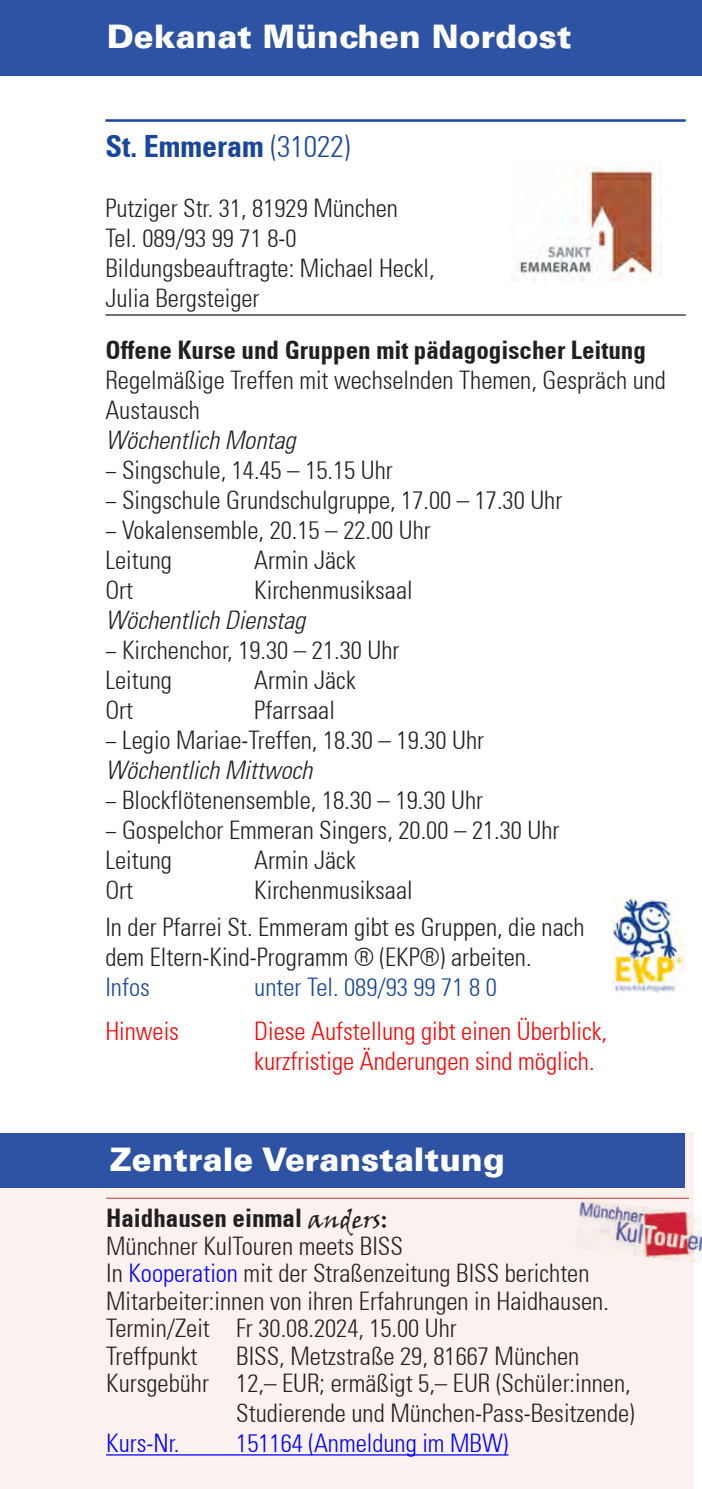
<style>
.page{position:relative;width:702px;height:1489px;background:#fff}
.page>*{position:absolute;margin:0;border:0;box-sizing:border-box;transform-origin:0 0}
.Bereichsbezeichnung_neg{font:900 37.5px "Univers LT";letter-spacing:.005em;color:#fff}
.Bereichsbezeichnung_neg-2{font:900 32.5px "Univers LT";letter-spacing:.005em;color:#fff}
.Pfarrei{font:700 condensed 30px "Univers";color:#18469d}
.Fließtext{font:300 condensed 25px/30px "Univers";color:#231f20}
.Fließtext_Block{font:300 condensed 25px "Univers";color:#231f20}
.Pfarrei-2{font:300 condensed 25px/30px "Univers";color:#231f20}
.Fließtext-2{font:300 condensed 25px "Univers";color:#f00}
.Fließtext-3{font:italic 300 condensed 25px "Univers";color:#231f20}
.Nummer{font:700 condensed 25px "Univers";color:#231f20}
.Fließtext_Block-2{font:300 condensed 25px "Univers";color:#00f}
.Fließtext-4{font:300 condensed 25px "Univers";color:#18469d}
.Daten_mit_Linie_oben_rot_Univ67{font:700 condensed 25px "Univers";color:#231f20}
.s1{font-weight:300}
.s2{font-family:"Viner Hand ITC";font-weight:400;font-stretch:normal}
.s3{color:#00f}
</style>
<div class="page">
<div style="left:0;top:0;width:702px;height:75px;background:#2f53a4"></div>
<hr style="left:105px;top:119px;width:580px;height:3px;background:#18469d">
<hr style="left:105px;top:314px;width:580px;height:1px;background:#231f20">
<div style="left:0;top:1132px;width:693px;height:356px;background:#fbf2ef"></div>
<hr style="left:106px;top:1197px;width:583px;height:1px;background:#d85857">
<hr style="left:106px;top:1454px;width:402px;height:1px;background:#00f">
<div style="left:0;top:1133px;width:684px;height:54px;background:#2f53a4"></div>
<img style="left:579px;top:1199px;width:123px;height:65px">
<img style="left:612px;top:897px;width:72px;height:96px">
<img style="left:517px;top:167px;width:144px;height:114px">
<p class="Bereichsbezeichnung_neg" style="left:20px;top:10px;width:183px">Blindtext</p>
<p class="Bereichsbezeichnung_neg-2" style="left:107px;top:16px;width:466px">Dekanat München Nordost</p>
<p class="Pfarrei" style="left:105px;top:128px;width:246px">St. Emmeram <span class="s1">(31022)</span></p>
<p class="Pfarrei-2" style="left:105px;top:193px;width:331px">Putziger Str. 31, 81929 München<br>Tel. 089/93 99 71 8-0<br>Bildungsbeauftragte: Michael Heckl,<br>Julia Bergsteiger</p>
<p class="Nummer" style="left:105px;top:334px;width:542px">Offene Kurse und Gruppen mit pädagogischer Leitung</p>
<p class="Fließtext" style="left:105px;top:365px;width:562px">Regelmäßige Treffen mit wechselnden Themen, Gespräch und<br>Austausch</p>
<p class="Fließtext-3" style="left:105px;top:425px;width:192px">Wöchentlich Montag</p>
<p class="Fließtext" style="left:105px;top:455px;width:289px">− Singschule, 14.45 – 15.15 Uhr</p>
<p class="Fließtext" style="left:105px;top:485px;width:458px">− Singschule Grundschulgruppe, 17.00 – 17.30 Uhr</p>
<p class="Fließtext" style="left:105px;top:515px;width:327px">− Vokalensemble, 20.15 – 22.00 Uhr</p>
<p class="Fließtext" style="left:105px;top:545px;width:68px">Leitung</p>
<p class="Fließtext" style="left:254px;top:545px;width:103px">Armin Jäck</p>
<p class="Fließtext" style="left:105px;top:575px;width:29px">Ort</p>
<p class="Fließtext" style="left:254px;top:575px;width:160px">Kirchenmusiksaal</p>
<p class="Fließtext-3" style="left:105px;top:605px;width:201px">Wöchentlich Dienstag</p>
<p class="Fließtext" style="left:105px;top:635px;width:295px">− Kirchenchor, 19.30 – 21.30 Uhr</p>
<p class="Fließtext" style="left:105px;top:665px;width:68px">Leitung</p>
<p class="Fließtext" style="left:254px;top:665px;width:103px">Armin Jäck</p>
<p class="Fließtext" style="left:105px;top:695px;width:29px">Ort</p>
<p class="Fließtext" style="left:254px;top:695px;width:82px">Pfarrsaal</p>
<p class="Fließtext" style="left:105px;top:725px;width:380px">− Legio Mariae-Treffen, 18.30 – 19.30 Uhr</p>
<p class="Fließtext-3" style="left:105px;top:755px;width:208px">Wöchentlich Mittwoch</p>
<p class="Fließtext" style="left:105px;top:785px;width:379px">− Blockflötenensemble, 18.30 – 19.30 Uhr</p>
<p class="Fließtext" style="left:105px;top:815px;width:455px">− Gospelchor Emmeran Singers, 20.00 – 21.30 Uhr</p>
<p class="Fließtext" style="left:105px;top:845px;width:68px">Leitung</p>
<p class="Fließtext" style="left:254px;top:845px;width:103px">Armin Jäck</p>
<p class="Fließtext" style="left:105px;top:875px;width:29px">Ort</p>
<p class="Fließtext" style="left:254px;top:875px;width:160px">Kirchenmusiksaal</p>
<p class="Fließtext" style="left:105px;top:912px;width:480px">In der Pfarrei St. Emmeram gibt es Gruppen, die nach dem Eltern-Kind-Programm ® (EKP®) arbeiten.</p>
<p class="Fließtext-4" style="left:105px;top:972px;width:46px">Infos</p>
<p class="Fließtext-4" style="left:254px;top:972px;width:244px">unter Tel. 089/93 99 71 8 0</p>
<p class="Fließtext-2" style="left:105px;top:1016px;width:75px">Hinweis</p>
<p class="Fließtext-2" style="left:254px;top:1016px;width:354px">Diese Aufstellung gibt einen Überblick,</p>
<p class="Fließtext-2" style="left:254px;top:1046px;width:342px">kurzfristige Änderungen sind möglich.</p>
<p class="Bereichsbezeichnung_neg-2" style="left:110px;top:1138px;width:396px">Zentrale Veranstaltung</p>
<p class="Daten_mit_Linie_oben_rot_Univ67" style="left:106px;top:1202px;width:284px">Haidhausen einmal <span class="s2">anders:</span></p>
<p class="Fließtext_Block" style="left:106px;top:1230px;width:298px">Münchner KulTouren meets BISS</p>
<p class="Fließtext_Block" style="left:106px;top:1258px;width:485px">In <span class="s3">Kooperation</span> mit der Straßenzeitung BISS berichten</p>
<p class="Fließtext_Block" style="left:106px;top:1285px;width:504px">Mitarbeiter:innen von ihren Erfahrungen in Haidhausen.</p>
<p class="Fließtext_Block" style="left:106px;top:1313px;width:352px">Termin/Zeit Fr 30.08.2024, 15.00 Uhr</p>
<p class="Fließtext_Block" style="left:106px;top:1340px;width:93px">Treffpunkt</p>
<p class="Fließtext_Block" style="left:236px;top:1340px;width:344px">BISS, Metzstraße 29, 81667 München</p>
<p class="Fließtext_Block" style="left:106px;top:1368px;width:526px">Kursgebühr 12,– EUR; ermäßigt 5,– EUR (Schüler:innen,</p>
<p class="Fließtext_Block" style="left:236px;top:1398px;width:400px">Studierende und München-Pass-Besitzende)</p>
<p class="Fließtext_Block-2" style="left:106px;top:1428px;width:75px">Kurs-Nr.</p>
<p class="Fließtext_Block-2" style="left:236px;top:1428px;width:274px">151164 (Anmeldung im MBW)</p>
</div>
